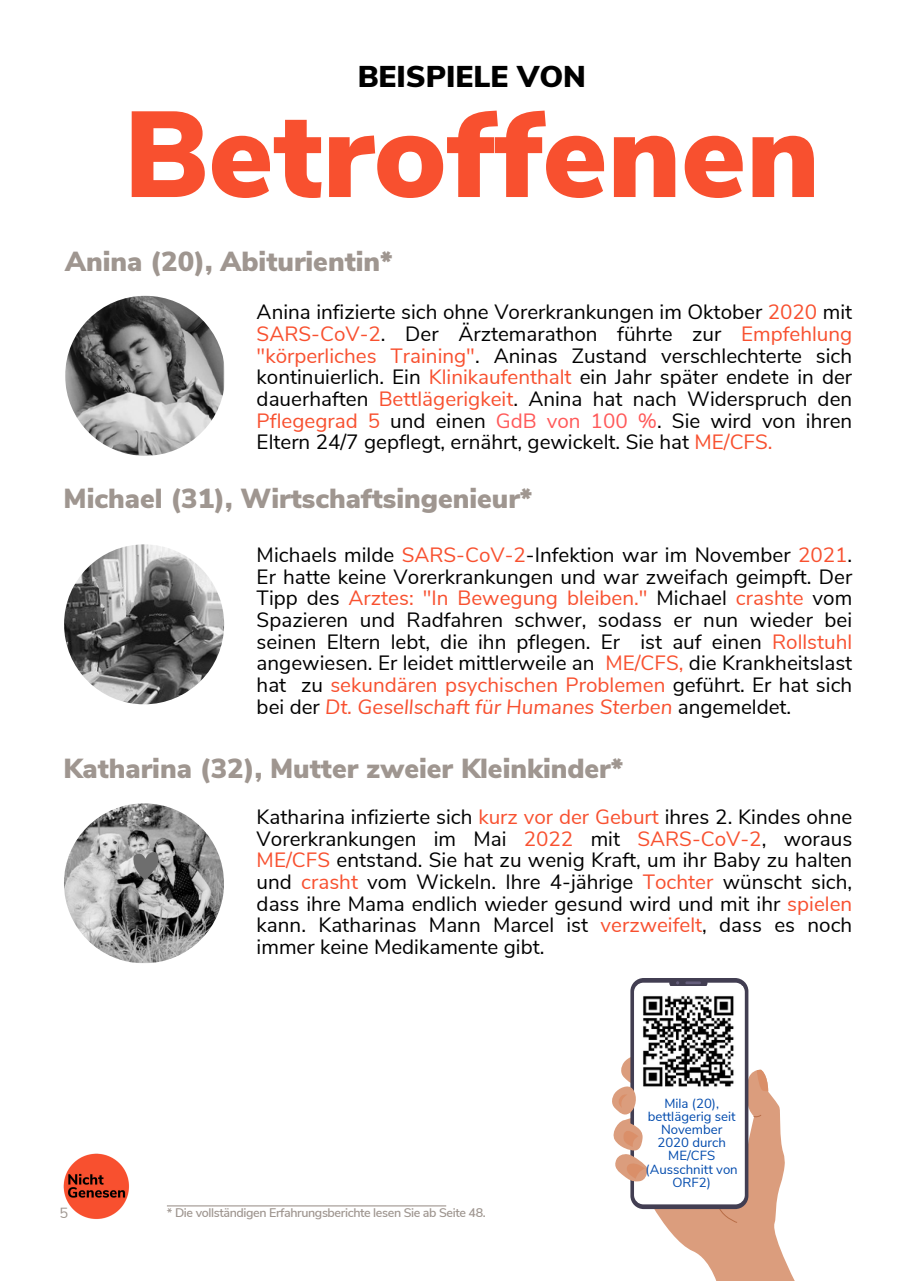
<style>
.page{position:relative;width:911px;height:1281px;background:#fff}
.page>*{position:absolute;margin:0;border:0;box-sizing:border-box;transform-origin:0 0}
.t1{font:900 121.5px "Nunito Sans";color:#f8502f}
.t2{font:900 30px "Nunito Sans";color:#000}
.t3{font:900 27.45px "Nunito Sans";color:#9f9690}
.t4{font:20.7px/21.6px "Nunito Sans";color:#000;text-align:justify}
.t5{font:14.7px "Nunito Sans";color:#9f9690}
.t6{font:13.2px/13.2px "Nunito Sans";color:#004aad;text-align:center}
.t7{font:600 12.45px "Nunito Sans";letter-spacing:-.03em;color:#9f9690}
.s1{color:#f8502f}
.s2{color:#ff5959}
.s3{font-style:italic;color:#f8502f}
</style>
<div class="page">
<img style="left:65px;top:296px;width:160px;height:160px;border-radius:50%">
<img style="left:64px;top:544px;width:160px;height:160px;border-radius:50%">
<img style="left:64px;top:803px;width:160px;height:160px;border-radius:50%">
<svg style="left:132px;top:851px;width:27px;height:29px"></svg>
<div style="left:630px;top:977px;width:118px;height:231px;background:#423e52;border-radius:13px"></div>
<div style="left:633px;top:982px;width:111px;height:222px;background:#fff;border-radius:9px"></div>
<div style="left:669px;top:978px;width:38px;height:9px;background:#423e52;border-radius:5px"></div>
<hr style="left:685px;top:981px;width:15px;height:3px;background:#655e7c">
<svg style="left:612px;top:1036px;width:183px;height:244px"></svg>
<div style="left:649px;top:1010px;width:89px;height:180px;background:#fff"></div>
<img style="left:640px;top:986px;width:101px;height:105px">
<hr style="left:167px;top:1205px;width:279px;height:1px;background:#9f9690">
<img style="left:63px;top:1153px;width:66px;height:66px">
<h2 class="t2" style="left:357px;top:56px;width:230px">BEISPIELE VON</h2>
<h2 class="t1" style="left:124px;top:74px;width:697px">Betroffenen</h2>
<h1 class="t3" style="left:65px;top:243px;width:329px">Anina (20), Abiturientin*</h1>
<h1 class="t4" style="left:256px;top:302px;width:597px">Anina infizierte sich ohne Vorerkrankungen im Oktober <span class="s1">2020</span> mit <span class="s1">SARS-CoV-2</span>. Der Ärztemarathon führte zur <span class="s1">Empfehlung "körperliches Training"</span>. Aninas Zustand verschlechterte sich kontinuierlich. Ein <span class="s1">Klinikaufenthalt</span> ein Jahr später endete in der dauerhaften <span class="s1">Bettlägerigkeit</span>. Anina hat nach Widerspruch den <span class="s1">Pflegegrad 5</span> und einen <span class="s2">GdB von 100 %</span>. Sie wird von ihren Eltern 24/7 gepflegt, ernährt, gewickelt. Sie hat <span class="s1">ME/CFS.</span></h1>
<p class="t3" style="left:63px;top:480px;width:470px">Michael (31), Wirtschaftsingenieur*</p>
<p class="t4" style="left:256px;top:544px;width:597px">Michaels milde <span class="s1">SARS-CoV-2</span>-Infektion war im November <span class="s1">2021</span>.<br>Er hatte keine Vorerkrankungen und war zweifach geimpft. Der Tipp des <span class="s1">Arztes: "In Bewegung bleiben."</span> Michael <span class="s1">crashte</span> vom Spazieren und Radfahren schwer, sodass er nun wieder bei seinen Eltern lebt, die ihn pflegen. Er ist auf einen <span class="s1">Rollstuhl </span>angewiesen. Er leidet mittlerweile an <span class="s1">ME/CFS,</span> die Krankheitslast hat zu <span class="s1">sekundären psychischen Problemen</span> geführt. Er hat sich bei der <span class="s3">Dt. Gesellschaft für Humanes Sterben</span> angemeldet.</p>
<h2 class="t3" style="left:63px;top:749px;width:561px">Katharina (32), Mutter zweier Kleinkinder*</h2>
<p class="t4" style="left:256px;top:806px;width:597px">Katharina infizierte sich <span class="s1">kurz vor der Geburt</span> ihres 2. Kindes ohne Vorerkrankungen im Mai <span class="s1">2022</span> mit <span class="s1">SARS-CoV-2</span>, woraus <span class="s1">ME/CFS</span> entstand. Sie hat zu wenig Kraft, um ihr Baby zu halten und <span class="s1">crasht</span> vom Wickeln. Ihre 4-jährige <span class="s1">Tochter</span> wünscht sich, dass ihre Mama endlich wieder gesund wird und mit ihr <span class="s1">spielen </span>kann. Katharinas Mann Marcel ist <span class="s1">verzweifelt</span>, dass es noch immer keine Medikamente gibt.</p>
<p class="t5" style="left:60px;top:1203px;width:10px">5</p>
<p class="t7" style="left:167px;top:1204px;width:320px">* Die vollständigen Erfahrungsberichte lesen Sie ab Seite 48.</p>
<p class="t6" style="left:664px;top:1096px;width:56px">Mila (20),</p>
<p class="t6" style="left:647px;top:1109px;width:89px">bettlägerig seit</p>
<p class="t6" style="left:657px;top:1122px;width:70px">November<br>2020 durch<br>ME/CFS</p>
<p class="t6" style="left:645px;top:1162px;width:94px">(Ausschnitt von<br>ORF2)</p>
</div>
